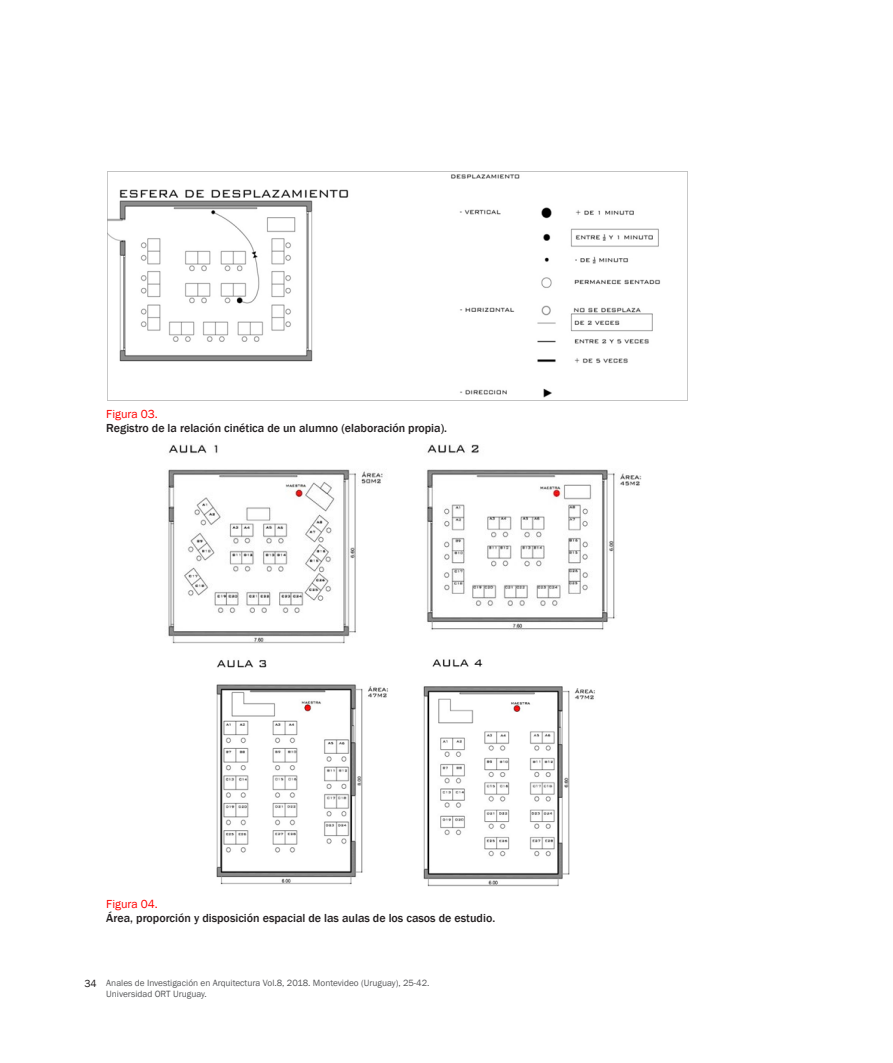
<style>
.page{position:relative;width:893px;height:1063px;background:#fff}
.page>*{position:absolute;margin:0;border:0;box-sizing:border-box;transform-origin:0 0}
.t1{font:500 12px "Franklin Gothic";color:#231f20}
.t2{font:12px "Franklin Gothic";color:#f00}
.t3{font:9.3px/11.1px "Franklin Gothic";color:#57585a}
.s1{font-size:10.5px;color:#231f20}
</style>
<div class="page">
<img style="left:107px;top:171px;width:581px;height:230px">
<img style="left:168px;top:444px;width:474px;height:443px">
<p class="t2" style="left:106px;top:407px;width:53px">Figura 03.</p>
<p class="t1" style="left:106px;top:421px;width:342px">Registro de la relación cinética de un alumno (elaboración propia).</p>
<p class="t2" style="left:106px;top:896px;width:53px">Figura 04.</p>
<p class="t1" style="left:106px;top:911px;width:390px">Área, proporción y disposición espacial de las aulas de los casos de estudio.</p>
<p class="t3" style="left:106px;top:978px;width:325px;text-indent:-22px"><span class="s1">34</span> Anales de Investigación en Arquitectura Vol.8, 2018. Montevideo (Uruguay), 25-42.<br>Universidad ORT Uruguay.</p>
</div>
